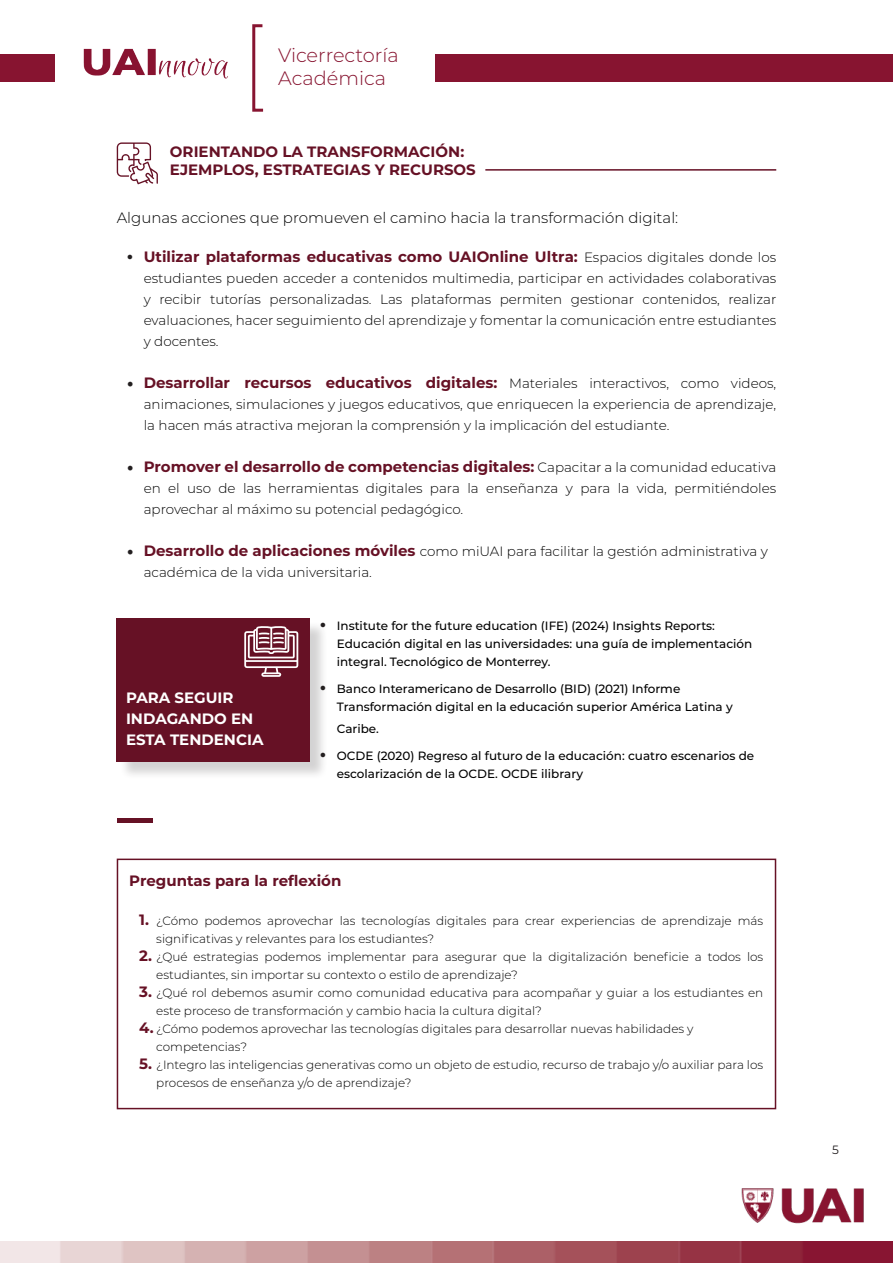
<style>
.page{position:relative;width:893px;height:1263px;background:#fff}
.page>*{position:absolute;margin:0;border:0;box-sizing:border-box;transform-origin:0 0}
.t1{font:300 19.35px/23.2px "Montserrat";color:#871430}
.t2{font:700 15px "Montserrat";color:#661125}
.t3{font:300 15px "Montserrat";color:#000}
.t4{font:700 15px "Montserrat";color:#fff}
.t5{font:300 13.5px/21px "Montserrat";color:#000}
.t6{font:300 12px/18px "Montserrat";color:#000}
.t7{font:500 12px/18px "Montserrat";color:#000}
.t8{font:12px "Montserrat";color:#231f20}
.s1{font-size:18px;color:#231f20}
.s2{font-weight:300;font-size:13.5px;color:#000}
.s3{font-family:"Minion Pro";font-weight:400;font-size:18px;color:#231f20}
.s4{font-weight:700;font-size:15px;color:#661125}
.s5{font-weight:700;font-size:18px;color:#231f20}
</style>
<div class="page">
<div style="left:0;top:54px;width:54px;height:28px;background:#871430"></div>
<img style="left:713px;top:1188px;width:180px;height:54px">
<img style="left:0;top:1242px;width:893px;height:21px">
<svg style="left:252px;top:24px;width:12px;height:88px"></svg>
<div style="left:435px;top:54px;width:458px;height:28px;background:#871430"></div>
<img style="left:83px;top:48px;width:145px;height:31px">
<hr style="left:485px;top:169px;width:291px;height:2px;background:#661125">
<svg style="left:117px;top:142px;width:41px;height:42px"></svg>
<hr style="left:117px;top:818px;width:36px;height:4px;background:#661125">
<div style="left:117px;top:858px;width:659px;height:251px;border:2px solid #661125"></div>
<div style="left:119px;top:621px;width:210px;height:159px;background:#231f20;opacity:.2"></div>
<div style="left:117px;top:618px;width:193px;height:144px;background:#661125"></div>
<svg style="left:244px;top:626px;width:54px;height:51px"></svg>
<h1 class="t1" style="left:278px;top:43px;width:122px">Vicerrectoría<br>Académica</h1>
<p class="t2" style="left:170px;top:141px;width:296px">ORIENTANDO LA TRANSFORMACIÓN:</p>
<p class="t2" style="left:170px;top:159px;width:307px">EJEMPLOS, ESTRATEGIAS Y RECURSOS</p>
<p class="t3" style="left:117px;top:207px;width:563px">Algunas acciones que promueven el camino hacia la transformación digital:</p>
<p class="t2" style="left:127px;top:246px;width:651px"><span class="s1">•</span> Utilizar plataformas educativas como UAIOnline Ultra: <span class="s2">Espacios digitales donde los</span></p>
<p class="t5" style="left:144px;top:267px;width:634px;text-align:justify">estudiantes pueden acceder a contenidos multimedia, participar en actividades colaborativas y recibir tutorías personalizadas. Las plataformas permiten gestionar contenidos, realizar evaluaciones, hacer seguimiento del aprendizaje y fomentar la comunicación entre estudiantes y docentes.</p>
<p class="t2" style="left:127px;top:372px;width:651px"><span class="s3">•</span> Desarrollar recursos educativos digitales: <span class="s2">Materiales interactivos, como videos,</span></p>
<p class="t5" style="left:144px;top:393px;width:634px">animaciones, simulaciones y juegos educativos, que enriquecen la experiencia de aprendizaje, la hacen más atractiva mejoran la comprensión y la implicación del estudiante.</p>
<p class="t2" style="left:127px;top:456px;width:651px"><span class="s3">•</span> Promover el desarrollo de competencias digitales: <span class="s2">Capacitar a la comunidad educativa</span></p>
<p class="t5" style="left:144px;top:477px;width:634px">en el uso de las herramientas digitales para la enseñanza y para la vida, permitiéndoles aprovechar al máximo su potencial pedagógico.</p>
<p class="t5" style="left:144px;top:540px;width:626px;text-indent:-17px"><span class="s3">•</span> <span class="s4">Desarrollo de aplicaciones móviles</span> como miUAI para facilitar la gestión administrativa y académica de la vida universitaria.</p>
<p class="t4" style="left:126px;top:687px;width:109px">PARA SEGUIR</p>
<p class="t4" style="left:126px;top:708px;width:129px">INDAGANDO EN</p>
<p class="t4" style="left:126px;top:729px;width:139px">ESTA TENDENCIA</p>
<p class="t7" style="left:337px;top:616px;width:417px;text-indent:-17px"><span class="s5">•</span> Institute for the future education (IFE) (2024) Insights Reports:<br>Educación digital en las universidades: una guía de implementación integral. Tecnológico de Monterrey.</p>
<p class="t7" style="left:337px;top:679px;width:397px;text-indent:-17px"><span class="s5">•</span> Banco Interamericano de Desarrollo (BID) (2021) Informe<br>Transformación digital en la educación superior América Latina y</p>
<p class="t7" style="left:337px;top:719px;width:44px">Caribe.</p>
<p class="t7" style="left:337px;top:746px;width:419px;text-indent:-17px"><span class="s5">•</span> OCDE (2020) Regreso al futuro de la educación: cuatro escenarios de escolarización de la OCDE. OCDE ilibrary</p>
<p class="t2" style="left:129px;top:869px;width:214px">Preguntas para la reflexión</p>
<p class="t6" style="left:156px;top:911px;width:608px;text-indent:-17px"><span class="s4">1.</span> ¿Cómo podemos aprovechar las tecnologías digitales para crear experiencias de aprendizaje más significativas y relevantes para los estudiantes?</p>
<p class="t6" style="left:156px;top:947px;width:608px;text-indent:-17px"><span class="s4">2.</span> ¿Qué estrategias podemos implementar para asegurar que la digitalización beneficie a todos los estudiantes, sin importar su contexto o estilo de aprendizaje?</p>
<p class="t6" style="left:156px;top:983px;width:609px;text-indent:-17px"><span class="s4">3.</span> ¿Qué rol debemos asumir como comunidad educativa para acompañar y guiar a los estudiantes en este proceso de transformación y cambio hacia la cultura digital?</p>
<p class="t6" style="left:156px;top:1019px;width:539px;text-indent:-17px"><span class="s4">4.</span> ¿Cómo podemos aprovechar las tecnologías digitales para desarrollar nuevas habilidades y competencias?</p>
<p class="t6" style="left:156px;top:1055px;width:608px;text-indent:-17px"><span class="s4">5.</span> ¿Integro las inteligencias generativas como un objeto de estudio, recurso de trabajo y/o auxiliar para los procesos de enseñanza y/o de aprendizaje?</p>
<p class="t8" style="left:832px;top:1142px;width:8px">5</p>
</div>
